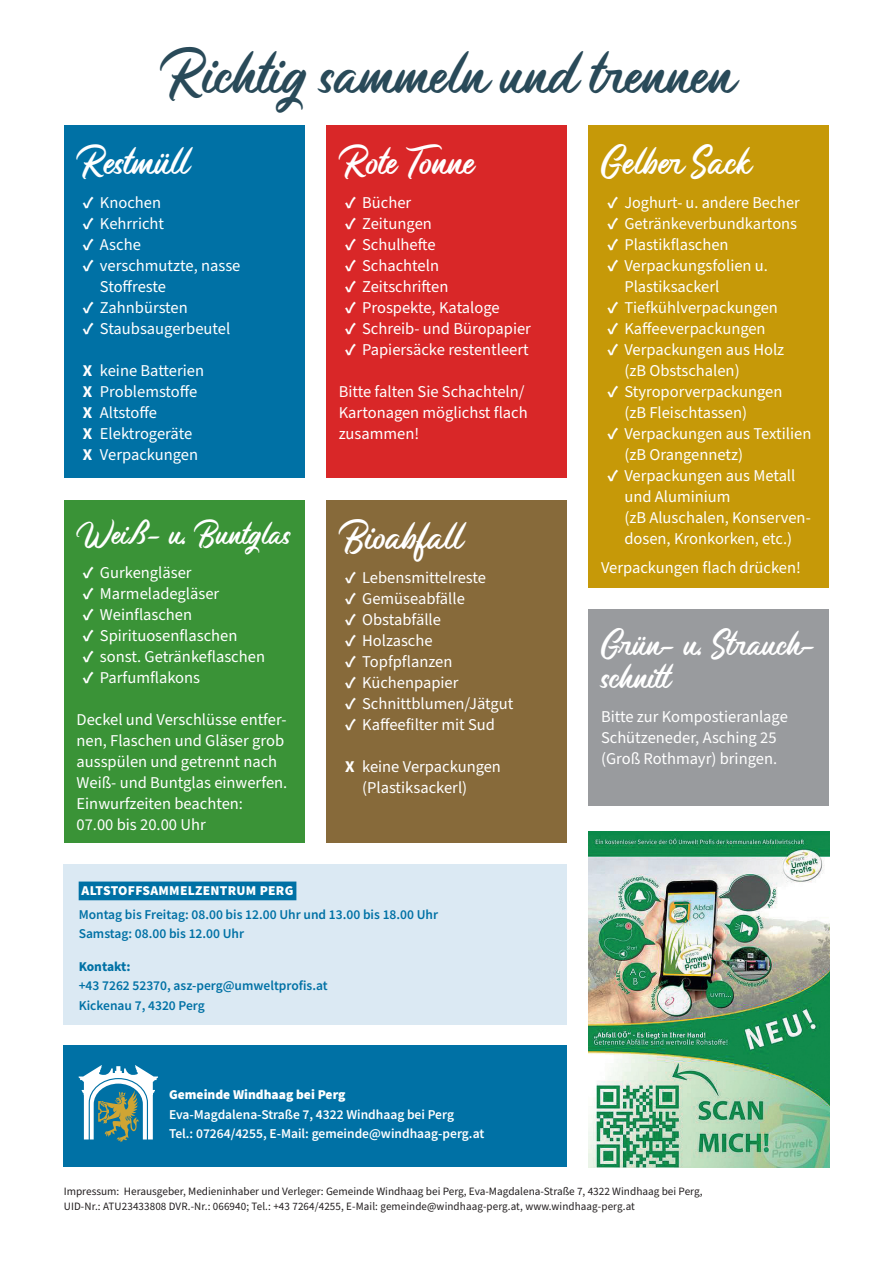
<style>
.page{position:relative;width:893px;height:1263px;background:#fff}
.page>*{position:absolute;margin:0;border:0;box-sizing:border-box;transform-origin:0 0}
.Monat{font:46.5px "Monopola Script";color:#294a59}
.Beschreibung_Handschrift{font:30px "Monopola Script";color:#fff}
.Beschreibung_Handschrift-2{font:27px/33px "Monopola Script";color:#fff}
.Beschreibung_Handschrift-3{font:24.75px "Monopola Script";color:#fff}
.Fließtext_9_14_Kasten{font:16.5px/21px "Source Sans Pro";color:#fff}
.Fließtext_9_14_Kasten-2{font:600 13.5px "Source Sans Pro";color:#0071a5}
.Fließtext_9_14_Kasten-3{font:600 13.5px "Source Sans Pro";color:#fff}
.Datum_weiß_9_14__HG_blau{font:900 13.5px "Source Sans Pro";letter-spacing:.02em;color:#fff}
.Fließtext_9_14_Kasten-4{font:900 13.5px "Source Sans Pro";color:#fff}
.Fließtext_9_14_Kasten-5{font:700 13.5px "Source Sans Pro";letter-spacing:-.01em;color:#0071a5}
.Bildbeschreibung{font:11.25px/15px "Source Sans Pro";color:#231f20}
.s1{font-weight:700}
</style>
<div class="page">
<div style="left:64px;top:1045px;width:503px;height:122px;background:#0071a5"></div>
<div style="left:64px;top:865px;width:503px;height:160px;background:#dbe9f3"></div>
<div style="left:79px;top:881px;width:217px;height:19px;background:#0071a5"></div>
<svg style="left:79px;top:1065px;width:79px;height:77px"></svg>
<div style="left:64px;top:125px;width:241px;height:353px;background:#0071a5"></div>
<div style="left:326px;top:125px;width:241px;height:353px;background:#d92728"></div>
<div style="left:588px;top:125px;width:241px;height:462px;background:#c69908"></div>
<div style="left:64px;top:501px;width:241px;height:342px;background:#3a9337"></div>
<div style="left:588px;top:609px;width:241px;height:197px;background:#999b9e"></div>
<div style="left:326px;top:501px;width:241px;height:342px;background:#876a3a"></div>
<img style="left:588px;top:831px;width:241px;height:336px">
<p class="Monat" style="left:160px;top:50px;width:574px">Richtig sammeln und trennen</p>
<p class="Beschreibung_Handschrift" style="left:77px;top:146px;width:113px">Restmüll</p>
<p class="Fließtext_9_14_Kasten" style="left:83px;top:192px;width:80px"><span class="s1">✓</span> Knochen</p>
<p class="Fließtext_9_14_Kasten" style="left:83px;top:213px;width:83px"><span class="s1">✓</span> Kehrricht</p>
<p class="Fließtext_9_14_Kasten" style="left:83px;top:234px;width:59px"><span class="s1">✓</span> Asche</p>
<p class="Fließtext_9_14_Kasten" style="left:100px;top:255px;width:142px;text-indent:-17px"><span class="s1">✓</span> verschmutzte, nasse<br>Stoffreste</p>
<p class="Fließtext_9_14_Kasten" style="left:83px;top:297px;width:106px"><span class="s1">✓</span> Zahnbürsten</p>
<p class="Fließtext_9_14_Kasten" style="left:83px;top:318px;width:149px"><span class="s1">✓</span> Staubsaugerbeutel</p>
<p class="Fließtext_9_14_Kasten" style="left:83px;top:360px;width:123px"><span class="s1">X</span> keine Batterien</p>
<p class="Fließtext_9_14_Kasten" style="left:83px;top:381px;width:116px"><span class="s1">X</span> Problemstoffe</p>
<p class="Fließtext_9_14_Kasten" style="left:83px;top:402px;width:76px"><span class="s1">X</span> Altstoffe</p>
<p class="Fließtext_9_14_Kasten" style="left:83px;top:423px;width:111px"><span class="s1">X</span> Elektrogeräte</p>
<p class="Fließtext_9_14_Kasten" style="left:83px;top:444px;width:117px"><span class="s1">X</span> Verpackungen</p>
<p class="Beschreibung_Handschrift" style="left:601px;top:146px;width:150px">Gelber Sack</p>
<p class="Fließtext_9_14_Kasten" style="left:607px;top:192px;width:194px"><span class="s1">✓</span> Joghurt- u. andere Becher</p>
<p class="Fließtext_9_14_Kasten" style="left:607px;top:213px;width:191px"><span class="s1">✓</span> Getränkeverbundkartons</p>
<p class="Fließtext_9_14_Kasten" style="left:607px;top:234px;width:123px"><span class="s1">✓</span> Plastikflaschen</p>
<p class="Fließtext_9_14_Kasten" style="left:624px;top:255px;width:145px;text-indent:-17px"><span class="s1">✓</span> Verpackungsfolien u.<br>Plastiksackerl</p>
<p class="Fließtext_9_14_Kasten" style="left:607px;top:297px;width:172px"><span class="s1">✓</span> Tiefkühlverpackungen</p>
<p class="Fließtext_9_14_Kasten" style="left:607px;top:318px;width:160px"><span class="s1">✓</span> Kaffeeverpackungen</p>
<p class="Fließtext_9_14_Kasten" style="left:624px;top:339px;width:161px;text-indent:-17px"><span class="s1">✓</span> Verpackungen aus Holz (zB Obstschalen)</p>
<p class="Fließtext_9_14_Kasten" style="left:624px;top:381px;width:160px;text-indent:-17px"><span class="s1">✓</span> Styroporverpackungen (zB Fleischtassen)</p>
<p class="Fließtext_9_14_Kasten" style="left:624px;top:423px;width:188px;text-indent:-17px"><span class="s1">✓</span> Verpackungen aus Textilien (zB Orangennetz)</p>
<p class="Fließtext_9_14_Kasten" style="left:624px;top:465px;width:188px;text-indent:-17px"><span class="s1">✓</span> Verpackungen aus Metall und Aluminium<br>(zB Aluschalen, Konserven&shy;dosen, Kronkorken, etc.)</p>
<p class="Fließtext_9_14_Kasten" style="left:601px;top:558px;width:201px">Verpackungen flach drücken!</p>
<p class="Beschreibung_Handschrift" style="left:339px;top:146px;width:137px">Rote Tonne</p>
<p class="Fließtext_9_14_Kasten" style="left:345px;top:192px;width:68px"><span class="s1">✓</span> Bücher</p>
<p class="Fließtext_9_14_Kasten" style="left:345px;top:213px;width:88px"><span class="s1">✓</span> Zeitungen</p>
<p class="Fließtext_9_14_Kasten" style="left:345px;top:234px;width:92px"><span class="s1">✓</span> Schulhefte</p>
<p class="Fließtext_9_14_Kasten" style="left:345px;top:255px;width:95px"><span class="s1">✓</span> Schachteln</p>
<p class="Fließtext_9_14_Kasten" style="left:345px;top:276px;width:105px"><span class="s1">✓</span> Zeitschriften</p>
<p class="Fließtext_9_14_Kasten" style="left:345px;top:297px;width:156px"><span class="s1">✓</span> Prospekte, Kataloge</p>
<p class="Fließtext_9_14_Kasten" style="left:345px;top:318px;width:187px"><span class="s1">✓</span> Schreib- und Büropapier</p>
<p class="Fließtext_9_14_Kasten" style="left:345px;top:339px;width:185px"><span class="s1">✓</span> Papiersäcke restentleert</p>
<p class="Fließtext_9_14_Kasten" style="left:339px;top:381px;width:190px">Bitte falten Sie Schachteln/<br>Kartonagen möglichst flach zusammen!</p>
<p class="Beschreibung_Handschrift" style="left:339px;top:521px;width:125px">Bioabfall</p>
<p class="Fließtext_9_14_Kasten" style="left:345px;top:568px;width:142px"><span class="s1">✓</span> Lebensmittelreste</p>
<p class="Fließtext_9_14_Kasten" style="left:345px;top:589px;width:121px"><span class="s1">✓</span> Gemüseabfälle</p>
<p class="Fließtext_9_14_Kasten" style="left:345px;top:610px;width:97px"><span class="s1">✓</span> Obstabfälle</p>
<p class="Fließtext_9_14_Kasten" style="left:345px;top:631px;width:89px"><span class="s1">✓</span> Holzasche</p>
<p class="Fließtext_9_14_Kasten" style="left:345px;top:652px;width:109px"><span class="s1">✓</span> Topfpflanzen</p>
<p class="Fließtext_9_14_Kasten" style="left:345px;top:673px;width:115px"><span class="s1">✓</span> Küchenpapier</p>
<p class="Fließtext_9_14_Kasten" style="left:345px;top:694px;width:170px"><span class="s1">✓</span> Schnittblumen/Jätgut</p>
<p class="Fließtext_9_14_Kasten" style="left:345px;top:715px;width:151px"><span class="s1">✓</span> Kaffeefilter mit Sud</p>
<p class="Fließtext_9_14_Kasten" style="left:362px;top:757px;width:140px;text-indent:-17px"><span class="s1">X</span> keine Verpackungen (Plastiksackerl)</p>
<p class="Beschreibung_Handschrift-3" style="left:77px;top:521px;width:215px">Weiß- u. Buntglas</p>
<p class="Fließtext_9_14_Kasten" style="left:83px;top:562px;width:110px"><span class="s1">✓</span> Gurkengläser</p>
<p class="Fließtext_9_14_Kasten" style="left:83px;top:583px;width:138px"><span class="s1">✓</span> Marmeladegläser</p>
<p class="Fließtext_9_14_Kasten" style="left:83px;top:604px;width:111px"><span class="s1">✓</span> Weinflaschen</p>
<p class="Fließtext_9_14_Kasten" style="left:83px;top:625px;width:156px"><span class="s1">✓</span> Spirituosenflaschen</p>
<p class="Fließtext_9_14_Kasten" style="left:83px;top:646px;width:184px"><span class="s1">✓</span> sonst. Getränkeflaschen</p>
<p class="Fließtext_9_14_Kasten" style="left:83px;top:667px;width:119px"><span class="s1">✓</span> Parfumflakons</p>
<p class="Fließtext_9_14_Kasten" style="left:77px;top:709px;width:212px">Deckel und Verschlüsse entfer&shy;nen, Flaschen und Gläser grob ausspülen und getrennt nach<br>Weiß- und Buntglas einwerfen.<br>Einwurfzeiten beachten:<br>07.00 bis 20.00 Uhr</p>
<p class="Beschreibung_Handschrift-2" style="left:601px;top:629px;width:217px">Grün- u. Strauch&shy;schnitt</p>
<p class="Fließtext_9_14_Kasten" style="left:601px;top:706px;width:188px">Bitte zur Kompostieranlage<br>Schützeneder, Asching 25 (Groß Rothmayr) bringen.</p>
<p class="Datum_weiß_9_14__HG_blau" style="left:82px;top:881px;width:213px">ALTSTOFFSAMMELZENTRUM PERG</p>
<p class="Fließtext_9_14_Kasten-2" style="left:79px;top:905px;width:361px">Montag bis Freitag: 08.00 bis 12.00 Uhr und 13.00 bis 18.00 Uhr</p>
<p class="Fließtext_9_14_Kasten-2" style="left:79px;top:925px;width:167px">Samstag: 08.00 bis 12.00 Uhr</p>
<p class="Fließtext_9_14_Kasten-5" style="left:79px;top:957px;width:53px">Kontakt:</p>
<p class="Fließtext_9_14_Kasten-2" style="left:79px;top:977px;width:251px">+43 7262 52370, asz-perg@umweltprofis.at</p>
<p class="Fließtext_9_14_Kasten-2" style="left:79px;top:996px;width:128px">Kickenau 7, 4320 Perg</p>
<p class="Fließtext_9_14_Kasten-4" style="left:169px;top:1085px;width:178px">Gemeinde Windhaag bei Perg</p>
<p class="Fließtext_9_14_Kasten-3" style="left:169px;top:1105px;width:287px">Eva-Magdalena-Straße 7, 4322 Windhaag bei Perg</p>
<p class="Fließtext_9_14_Kasten-3" style="left:169px;top:1125px;width:317px">Tel.: 07264/4255, E-Mail: gemeinde@windhaag-perg.at</p>
<p class="Bildbeschreibung" style="left:64px;top:1184px;width:640px">Impressum: Herausgeber, Medieninhaber und Verleger: Gemeinde Windhaag bei Perg, Eva-Magdalena-Straße 7, 4322 Windhaag bei Perg,<br>UID-Nr.: ATU23433808 DVR.-Nr.: 066940; Tel.: +43 7264/4255, E-Mail: gemeinde@windhaag-perg.at, www.windhaag-perg.at</p>
</div>
